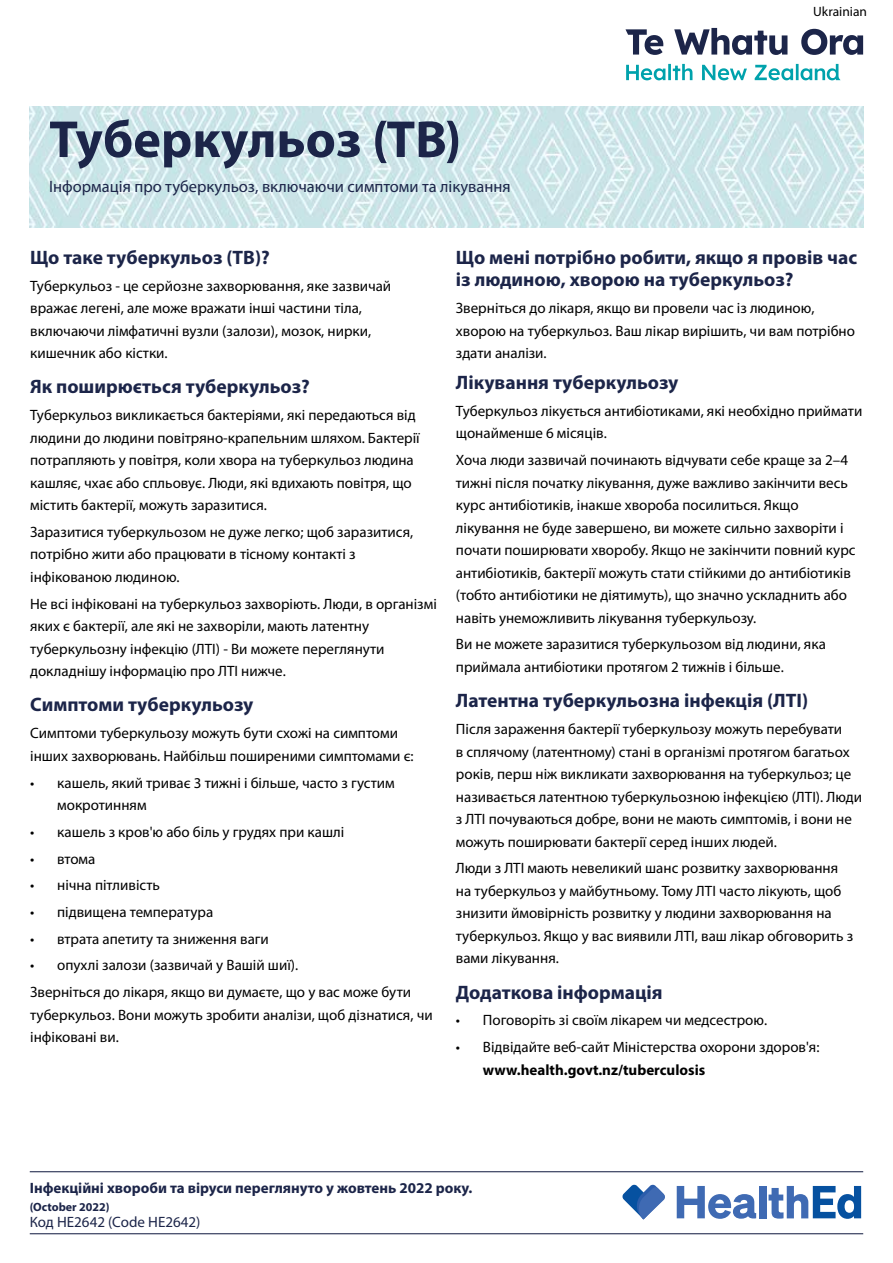
<style>
.page{position:relative;width:893px;height:1263px;background:#fff}
.page>*{position:absolute;margin:0;border:0;box-sizing:border-box;transform-origin:0 0}
.t1{font:700 52.5px "Myriad Pro";color:#1c2549}
.t2{font:700 19.5px/22.5px "Myriad Pro";color:#1c2549}
.t3{font:16.5px "Myriad Pro";color:#1c2549}
.t4{font:15px/22.5px "Myriad Pro";color:#000}
.t5{font:700 15px "Myriad Pro";color:#1c2549}
.t6{font:700 15px "Myriad Pro";color:#000}
.t7{font:15px "Myriad Pro";color:#1c2549}
.t8{font:13.5px "Myriad Pro";color:#000}
.t9{font:700 12px "Myriad Pro";color:#1c2549}
</style>
<div class="page">
<img style="left:30px;top:106px;width:833px;height:122px">
<svg style="left:625px;top:28px;width:238px;height:27px"></svg>
<svg style="left:626px;top:64px;width:215px;height:16px"></svg>
<svg style="left:622px;top:1184px;width:43px;height:36px"></svg>
<svg style="left:677px;top:1186px;width:79px;height:33px"></svg>
<div style="left:759px;top:1186px;width:7px;height:32px;background:#3f6ab3"></div>
<svg style="left:768px;top:1186px;width:93px;height:33px"></svg>
<hr style="left:30px;top:1171px;width:833px;height:1px;background:#1c2549">
<hr style="left:30px;top:1233px;width:833px;height:1px;background:#1c2549">
<h1 class="t1" style="left:49px;top:105px;width:414px">Туберкульоз (TB)</h1>
<p class="t3" style="left:49px;top:176px;width:463px">Інформація про туберкульоз, включаючи симптоми та лікування</p>
<p class="t8" style="left:813px;top:3px;width:55px">Ukrainian</p>
<h2 class="t2" style="left:30px;top:245px;width:241px">Що таке туберкульоз (ТB)?</h2>
<p class="t4" style="left:30px;top:274px;width:363px">Туберкульоз - це серйозне захворювання, яке зазвичай вражає легені, але може вражати інші частини тіла, включаючи лімфатичні вузли (залози), мозок, нирки, кишечник або кістки.</p>
<h2 class="t2" style="left:30px;top:375px;width:281px">Як поширюється туберкульоз?</h2>
<p class="t4" style="left:30px;top:404px;width:391px">Туберкульоз викликається бактеріями, які передаються від людини до людини повітряно-крапельним шляхом. Бактерії потрапляють у повітря, коли хвора на туберкульоз людина кашляє, чхає або спльовує. Люди, які вдихають повітря, що містить бактерії, можуть заразитися.</p>
<p class="t4" style="left:30px;top:520px;width:385px">Заразитися туберкульозом не дуже легко; щоб заразитися, потрібно жити або працювати в тісному контакті з інфікованою людиною.</p>
<p class="t4" style="left:30px;top:592px;width:408px">Не всі інфіковані на туберкульоз захворіють. Люди, в організмі яких є бактерії, але які не захворіли, мають латентну туберкульозну інфекцію (ЛТІ) - Ви можете переглянути докладнішу інформацію про ЛТІ нижче.</p>
<h2 class="t2" style="left:30px;top:693px;width:225px">Симптоми туберкульозу</h2>
<p class="t4" style="left:30px;top:722px;width:385px">Симптоми туберкульозу можуть бути схожі на симптоми інших захворювань. Найбільш поширеними симптомами є:</p>
<p class="t4" style="left:57px;top:771px;width:339px;text-indent:-27px">• кашель, який триває 3 тижні і більше, часто з густим мокротинням</p>
<p class="t4" style="left:30px;top:820px;width:316px">• кашель з кров'ю або біль у грудях при кашлі</p>
<p class="t4" style="left:30px;top:847px;width:67px">• втома</p>
<p class="t4" style="left:30px;top:874px;width:131px">• нічна пітливість</p>
<p class="t4" style="left:30px;top:900px;width:185px">• підвищена температура</p>
<p class="t4" style="left:30px;top:927px;width:240px">• втрата апетиту та зниження ваги</p>
<p class="t4" style="left:30px;top:952px;width:382px;line-height:26.7px">• опухлі залози (зазвичай у Вашій шиї).<br>Зверніться до лікаря, якщо ви думаєте, що у вас може бути</p>
<p class="t4" style="left:30px;top:1003px;width:404px">туберкульоз. Вони можуть зробити аналізи, щоб дізнатися, чи інфіковані ви.</p>
<h2 class="t2" style="left:456px;top:245px;width:403px">Що мені потрібно робити, якщо я провів час із людиною, хворою на туберкульоз?</h2>
<p class="t4" style="left:456px;top:297px;width:401px">Зверніться до лікаря, якщо ви провели час із людиною, хворою на туберкульоз. Ваш лікар вирішить, чи вам потрібно здати аналізи.</p>
<h2 class="t2" style="left:456px;top:371px;width:224px">Лікування туберкульозу</h2>
<p class="t4" style="left:456px;top:399px;width:408px">Туберкульоз лікується антибіотиками, які необхідно приймати щонайменше 6 місяців.</p>
<p class="t4" style="left:456px;top:449px;width:401px">Хоча люди зазвичай починають відчувати себе краще за 2–4 тижні після початку лікування, дуже важливо закінчити весь курс антибіотиків, інакше хвороба посилиться. Якщо лікування не буде завершено, ви можете сильно захворіти і почати поширювати хворобу. Якщо не закінчити повний курс антибіотиків, бактерії можуть стати стійкими до антибіотиків (тобто антибіотики не діятимуть), що значно ускладнить або навіть унеможливить лікування туберкульозу.</p>
<p class="t4" style="left:456px;top:633px;width:372px">Ви не можете заразитися туберкульозом від людини, яка приймала антибіотики протягом 2 тижнів і більше.</p>
<h2 class="t2" style="left:456px;top:689px;width:354px">Латентна туберкульозна інфекція (ЛТІ)</h2>
<p class="t4" style="left:456px;top:717px;width:408px">Після зараження бактерії туберкульозу можуть перебувати<br>в сплячому (латентному) стані в організмі протягом багатьох років, перш ніж викликати захворювання на туберкульоз; це називається латентною туберкульозною інфекцією (ЛТІ). Люди з ЛТІ почуваються добре, вони не мають симптомів, і вони не можуть поширювати бактерії серед інших людей.</p>
<p class="t4" style="left:456px;top:857px;width:399px">Люди з ЛТІ мають невеликий шанс розвитку захворювання на туберкульоз у майбутньому. Тому ЛТІ часто лікують, щоб знизити ймовірність розвитку у людини захворювання на туберкульоз. Якщо у вас виявили ЛТІ, ваш лікар обговорить з вами лікування.</p>
<h2 class="t2" style="left:456px;top:980px;width:208px">Додаткова інформація</h2>
<p class="t4" style="left:456px;top:1009px;width:313px">• Поговоріть зі своїм лікарем чи медсестрою.</p>
<p class="t4" style="left:456px;top:1035px;width:365px">• Відвідайте веб-сайт Міністерства охорони здоров'я:</p>
<p class="t6" style="left:483px;top:1060px;width:224px">www.health.govt.nz/tuberculosis</p>
<p class="t5" style="left:30px;top:1178px;width:444px">Інфекційні хвороби та віруси переглянуто у жовтень 2022 року.</p>
<p class="t9" style="left:30px;top:1199px;width:81px">(October 2022)</p>
<p class="t7" style="left:30px;top:1213px;width:172px">Код HE2642 (Code HE2642)</p>
</div>
